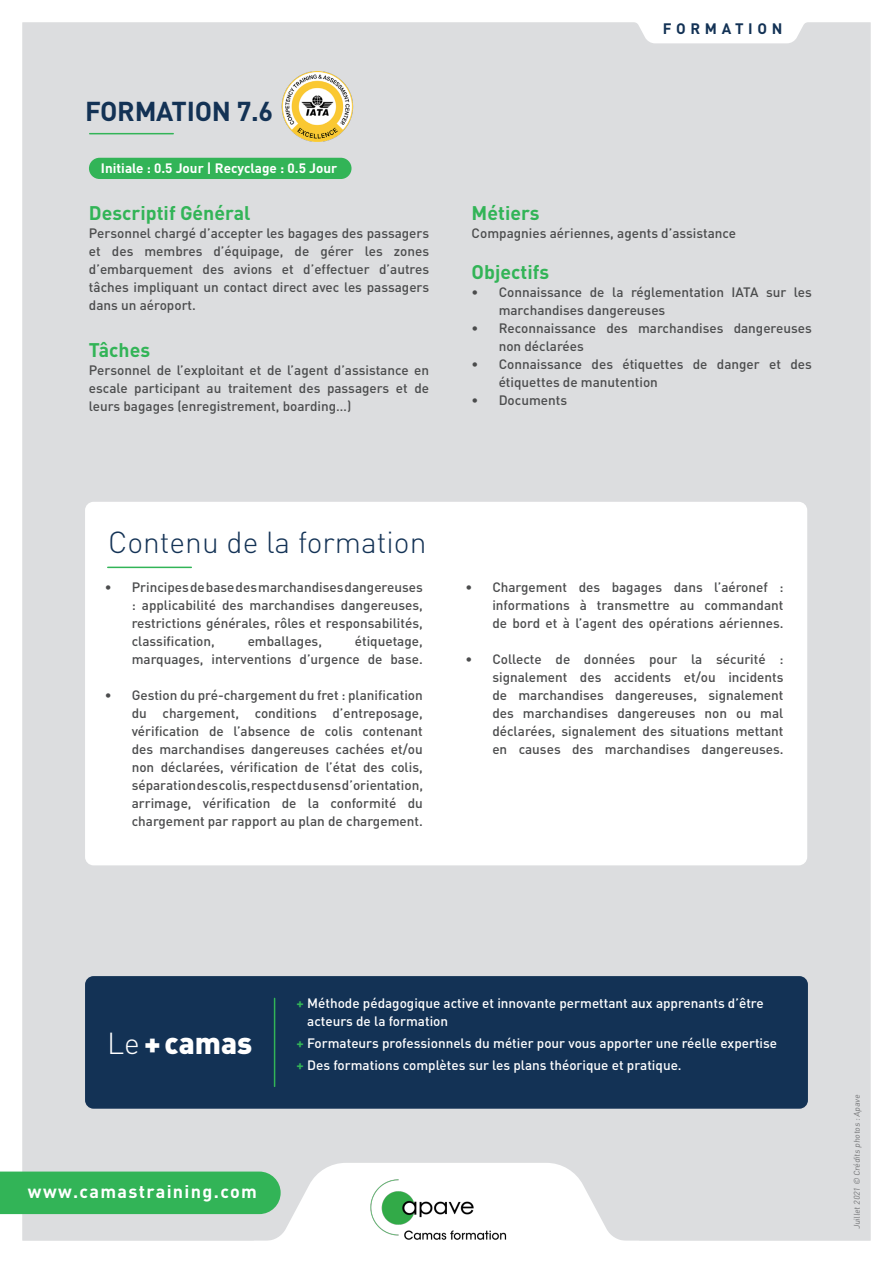
<style>
.page{position:relative;width:893px;height:1263px;background:#fff}
.page>*{position:absolute;margin:0;border:0;box-sizing:border-box;transform-origin:0 0}
.t1{font:300 30px "DIN Pro";color:#133255}
.t2{font:900 30px "DIN Pro";color:#fff}
.t3{font:700 27px "DIN Pro";letter-spacing:-.01em;color:#133255}
.t4{font:700 19.5px "DIN Pro";color:#32b457}
.t5{font:700 18px "DIN Pro";letter-spacing:.075em;color:#fff}
.t6{font:700 15px "DIN Pro";letter-spacing:.31em;color:#133255}
.t7{font:500 13.5px/18px "DIN Pro";color:#4b4c4d;text-align:justify}
.t8{font:500 13.5px/18px "DIN Pro";color:#fff}
.t9{font:700 13.5px "DIN Pro";color:#fff}
.t10{font:8.25px "DIN Pro";color:#57585a}
.s1{font-weight:300}
.s2{font-weight:700;color:#32b457}
</style>
<div class="page">
<div style="left:22px;top:22px;width:849px;height:1219px;background:#dcdddf"></div>
<div style="left:85px;top:502px;width:722px;height:363px;background:#fff;border-radius:9px"></div>
<hr style="left:90px;top:133px;width:83px;height:1px;background:#32b457">
<div style="left:89px;top:158px;width:262px;height:21px;background:#32b457;border-radius:11px"></div>
<svg style="left:629px;top:22px;width:183px;height:21px"></svg>
<div style="left:85px;top:976px;width:723px;height:133px;background:#133255;border-radius:9px"></div>
<hr style="left:108px;top:567px;width:83px;height:1px;background:#32b457">
<hr style="left:274px;top:998px;width:1px;height:88px;background:#32b457">
<svg style="left:0;top:1163px;width:639px;height:78px"></svg>
<img style="left:274px;top:71px;width:87px;height:70px">
<p class="t3" style="left:85px;top:93px;width:190px">FORMATION 7.6</p>
<p class="t9" style="left:101px;top:159px;width:238px">Initiale : 0.5 Jour | Recyclage : 0.5 Jour</p>
<p class="t4" style="left:89px;top:199px;width:163px">Descriptif Général</p>
<p class="t7" style="left:89px;top:223px;width:342px">Personnel chargé d’accepter les bagages des passagers et des membres d’équipage, de gérer les zones d’embarquement des avions et d’effectuer d’autres tâches impliquant un contact direct avec les passagers dans un aéroport.</p>
<p class="t4" style="left:89px;top:336px;width:63px">Tâches</p>
<p class="t7" style="left:89px;top:360px;width:342px">Personnel de l’exploitant et de l’agent d’assistance en escale participant au traitement des passagers et de leurs bagages (enregistrement, boarding…)</p>
<p class="t6" style="left:663px;top:18px;width:121px">FORMATION</p>
<p class="t4" style="left:472px;top:199px;width:69px">Métiers</p>
<p class="t7" style="left:472px;top:223px;width:266px">Compagnies aériennes, agents d’assistance</p>
<p class="t4" style="left:472px;top:259px;width:79px">Objectifs</p>
<p class="t7" style="left:499px;top:283px;width:315px;text-indent:-27px">• Connaissance de la réglementation IATA sur les marchandises dangereuses</p>
<p class="t7" style="left:499px;top:319px;width:315px;text-indent:-27px">• Reconnaissance des marchandises dangereuses non déclarées</p>
<p class="t7" style="left:499px;top:355px;width:315px;text-indent:-27px">• Connaissance des étiquettes de danger et des étiquettes de manutention</p>
<p class="t7" style="left:472px;top:391px;width:97px">• Documents</p>
<p class="t1" style="left:108px;top:522px;width:320px">Contenu de la formation</p>
<p class="t7" style="left:132px;top:578px;width:293px;text-indent:-27px">• Principes de base des marchandises dangereuses : applicabilité des marchandises dangereuses, restrictions générales, rôles et responsabilités, classification,</p>
<p class="t7" style="left:132px;top:632px;width:293px;text-align:right">étiquetage,<br>marquages, interventions d’urgence de base.</p>
<p class="t7" style="left:132px;top:686px;width:293px;text-indent:-27px">• Gestion du pré-chargement du fret : planification du chargement, conditions d’entreposage, vérification de l’absence de colis contenant des marchandises dangereuses cachées et/ou non déclarées, vérification de l’état des colis, séparation des colis, respect du sens d’orientation, arrimage, vérification de la conformité du chargement par rapport au plan de chargement.</p>
<p class="t7" style="left:248px;top:632px;width:76px">emballages,</p>
<p class="t7" style="left:492px;top:578px;width:293px;text-indent:-27px">• Chargement des bagages dans l’aéronef : informations à transmettre au commandant de bord et à l’agent des opérations aériennes.</p>
<p class="t7" style="left:492px;top:650px;width:293px;text-indent:-27px">• Collecte de données pour la sécurité : signalement des accidents et/ou incidents de marchandises dangereuses, signalement des marchandises dangereuses non ou mal déclarées, signalement des situations mettant en causes des marchandises dangereuses.</p>
<p class="t2" style="left:107px;top:1022px;width:147px"><span class="s1">Le</span> + camas</p>
<p class="t8" style="left:307px;top:993px;width:458px;text-indent:-11px"><span class="s2">+</span> Méthode pédagogique active et innovante permettant aux apprenants d’être acteurs de la formation</p>
<p class="t8" style="left:297px;top:1034px;width:482px"><span class="s2">+</span> Formateurs professionnels du métier pour vous apporter une réelle expertise</p>
<p class="t8" style="left:297px;top:1056px;width:387px"><span class="s2">+</span> Des formations complètes sur les plans théorique et pratique.</p>
<p class="t5" style="left:28px;top:1180px;width:230px">www.camastraining.com</p>
<p class="t10" style="left:851px;top:1229px;width:138px;rotate:-90deg">Juillet 2021 © Crédits photos : Apave</p>
</div>
